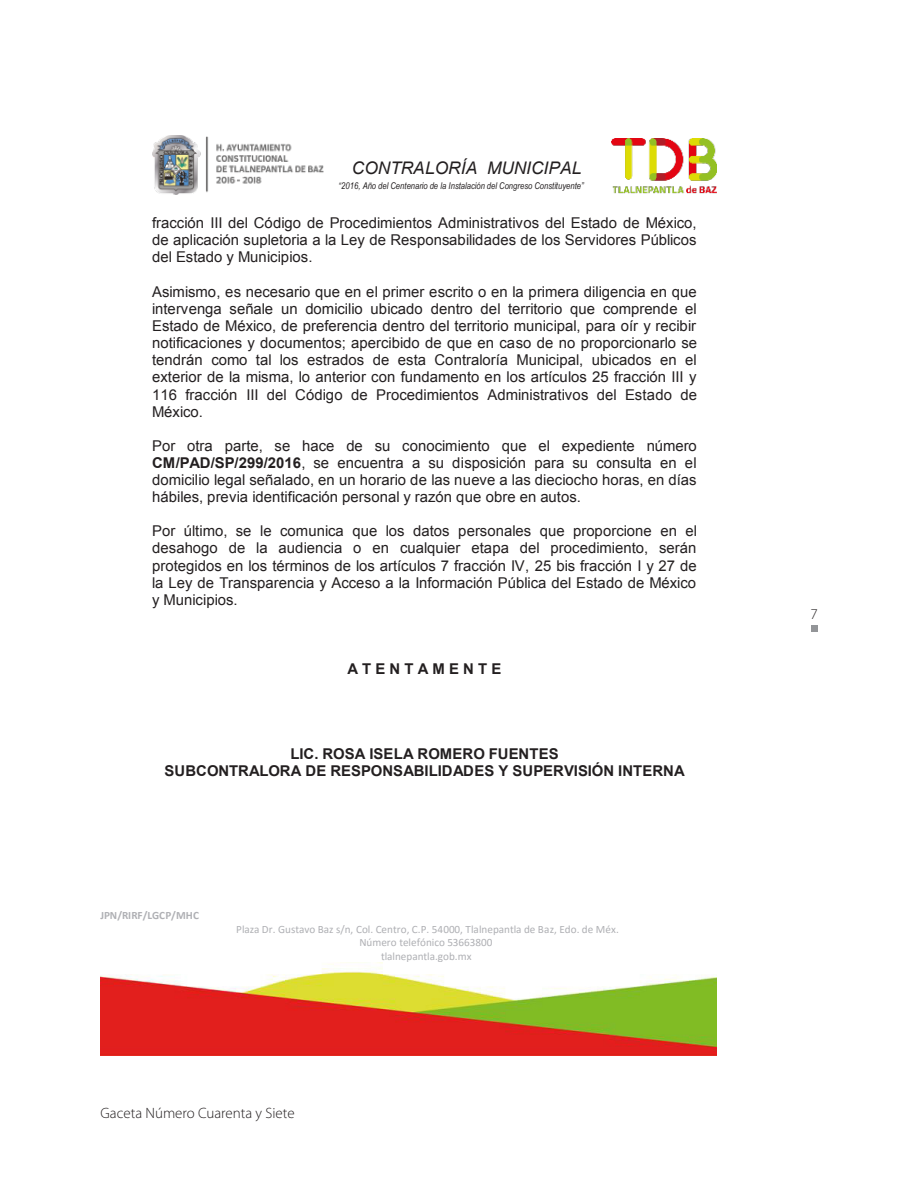
<style>
.page{position:relative;width:918px;height:1188px;background:#fff}
.page>*{position:absolute;margin:0;border:0;box-sizing:border-box;transform-origin:0 0}
.t1{font:italic 17.4px "Arial";letter-spacing:-.005em;color:#231f20}
.t2{font:300 15px "Myriad Pro";color:#231f20}
.t3{font:14.85px/17.1px "Arial";letter-spacing:.005em;color:#231f20;text-align:justify}
.t4{font:700 14.85px/17.1px "Arial";color:#231f20;text-align:center}
.t5{font:11.1px/13.5px "Calibri";color:#afb0b4;text-align:center}
.t6{font:700 11.1px "Calibri";color:#afb0b4}
.t7{font:italic 9.3px "Arial Narrow";letter-spacing:.005em;color:#231f20}
.s1{font-weight:700}
</style>
<div class="page">
<div style="left:811px;top:625px;width:6px;height:7px;background:#939598"></div>
<img style="left:152px;top:135px;width:172px;height:60px">
<img style="left:611px;top:138px;width:106px;height:56px">
<img style="left:100px;top:963px;width:617px;height:93px">
<p class="t1" style="left:352px;top:157px;width:231px">CONTRALORÍA MUNICIPAL</p>
<p class="t7" style="left:339px;top:180px;width:247px">“2016, Año del Centenario de la Instalación del Congreso Constituyente”</p>
<p class="t3" style="left:152px;top:215px;width:546px">fracción III del Código de Procedimientos Administrativos del Estado de México, de aplicación supletoria a la Ley de Responsabilidades de los Servidores Públicos del Estado y Municipios.</p>
<p class="t3" style="left:152px;top:283px;width:547px">Asimismo, es necesario que en el primer escrito o en la primera diligencia en que intervenga señale un domicilio ubicado dentro del territorio que comprende el Estado de México, de preferencia dentro del territorio municipal, para oír y recibir notificaciones y documentos; apercibido de que en caso de no proporcionarlo se tendrán como tal los estrados de esta Contraloría Municipal, ubicados en el exterior de la misma, lo anterior con fundamento en los artículos 25 fracción III y 116 fracción III del Código de Procedimientos Administrativos del Estado de México.</p>
<p class="t3" style="left:152px;top:437px;width:546px">Por otra parte, se hace de su conocimiento que el expediente número <span class="s1">CM/PAD/SP/299/2016</span>, se encuentra a su disposición para su consulta en el domicilio legal señalado, en un horario de las nueve a las dieciocho horas, en días hábiles, previa identificación personal y razón que obre en autos.</p>
<p class="t3" style="left:152px;top:523px;width:546px">Por último, se le comunica que los datos personales que proporcione en el desahogo de la audiencia o en cualquier etapa del procedimiento, serán protegidos en los términos de los artículos 7 fracción IV, 25 bis fracción I y 27 de la Ley de Transparencia y Acceso a la Información Pública del Estado de México y Municipios.</p>
<p class="t4" style="left:348px;top:660px;width:155px">A T E N T A M E N T E</p>
<p class="t4" style="left:165px;top:746px;width:522px">LIC. ROSA ISELA ROMERO FUENTES<br>SUBCONTRALORA DE RESPONSABILIDADES Y SUPERVISIÓN INTERNA</p>
<p class="t6" style="left:93px;top:908px;width:108px">NJPN/RIRF/LGCP/MHC</p>
<p class="t5" style="left:236px;top:922px;width:384px">Plaza Dr. Gustavo Baz s/n, Col. Centro, C.P. 54000, Tlalnepantla de Baz, Edo. de Méx.<br>Número telefónico 53663800<br>tlalnepantla.gob.mx</p>
<p class="t2" style="left:100px;top:1104px;width:196px">Gaceta Número Cuarenta y Siete</p>
<p class="t2" style="left:810px;top:605px;width:9px">7</p>
</div>
